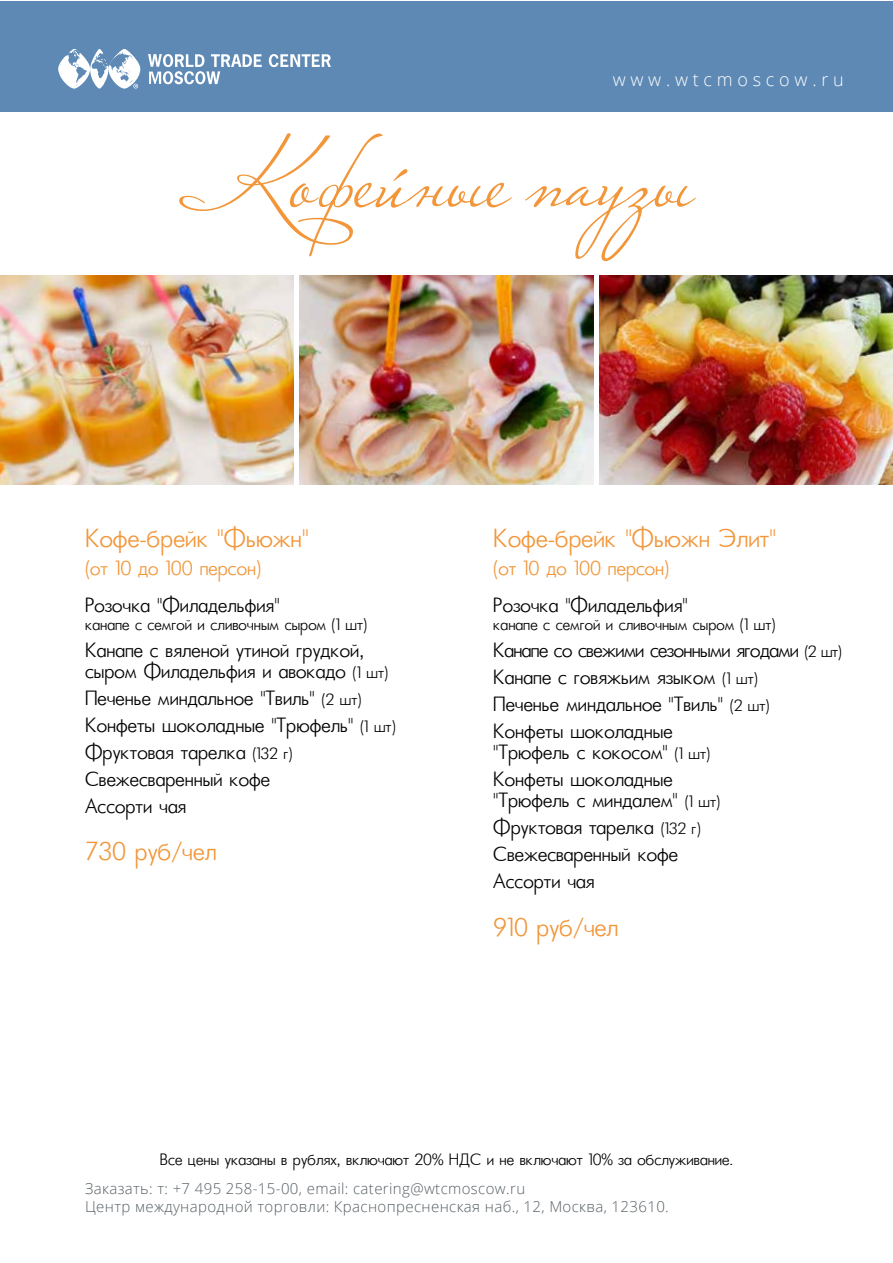
<style>
.page{position:relative;width:893px;height:1263px;background:#fff}
.page>*{position:absolute;margin:0;border:0;box-sizing:border-box;transform-origin:0 0}
.t1{font:100.5px "Marianna";color:#f29639}
.t2{font:300 28.5px "Futura";color:#f29639}
.t3{font:300 22.5px/27px "Futura";color:#000}
.t4{font:300 22.5px "Futura";color:#f29639}
.t5{font:300 18px "Futura";color:#000}
.t6{font:300 18px "Open Sans";letter-spacing:.265em;color:#fff}
.t7{font:300 15px/18px "Open Sans";letter-spacing:.025em;color:#576065}
.s1{font-size:18px}
</style>
<div class="page">
<div style="left:0;top:1px;width:893px;height:110px;background:#5d89b4"></div>
<svg style="left:58px;top:49px;width:82px;height:40px"></svg>
<svg style="left:269px;top:54px;width:62px;height:13px"></svg>
<svg style="left:148px;top:54px;width:114px;height:30px"></svg>
<img style="left:600px;top:275px;width:293px;height:210px">
<img style="left:0;top:275px;width:293px;height:210px">
<img style="left:300px;top:275px;width:293px;height:210px">
<p class="t6" style="left:613px;top:67px;width:233px">www.wtcmoscow.ru</p>
<h1 class="t1" style="left:199px;top:112px;width:496px">Кофейные паузы</h1>
<p class="t2" style="left:85px;top:523px;width:225px">Кофе-брейк "Фьюжн"</p>
<p class="t4" style="left:85px;top:556px;width:178px">(от 10 до 100 персон)</p>
<p class="t3" style="left:85px;top:592px;width:196px">Розочка "Филадельфия"</p>
<p class="t5" style="left:85px;top:615px;width:284px">канапе с семгой и сливочным сыром (1 шт)</p>
<p class="t3" style="left:85px;top:640px;width:305px;line-height:21px">Канапе с вяленой утиной грудкой, сыром Филадельфия и авокадо <span class="s1">(1 шт)</span></p>
<p class="t3" style="left:85px;top:685px;width:312px">Печенье миндальное "Твиль" <span class="s1">(2 шт)<br></span>Конфеты шоколадные "Трюфель" <span class="s1">(1 шт)<br></span>Фруктовая тарелка <span class="s1">(132 г)<br></span>Свежесваренный кофе<br>Ассорти чая</p>
<p class="t2" style="left:85px;top:837px;width:133px">730 руб/чел</p>
<p class="t2" style="left:493px;top:523px;width:284px">Кофе-брейк "Фьюжн Элит"</p>
<p class="t4" style="left:493px;top:556px;width:178px">(от 10 до 100 персон)</p>
<p class="t3" style="left:493px;top:592px;width:196px">Розочка "Филадельфия"</p>
<p class="t5" style="left:493px;top:615px;width:284px">канапе с семгой и сливочным сыром (1 шт)</p>
<p class="t3" style="left:493px;top:637px;width:350px">Канапе со свежими сезонными ягодами <span class="s1">(2 шт)<br></span>Канапе с говяжьим языком <span class="s1">(1 шт)<br></span>Печенье миндальное "Твиль" <span class="s1">(2 шт)<br></span>Конфеты шоколадные</p>
<p class="t3" style="left:493px;top:739px;width:219px">"Трюфель с кокосом" <span class="s1">(1 шт)<br></span>Конфеты шоколадные</p>
<p class="t3" style="left:493px;top:787px;width:229px">"Трюфель с миндалем" <span class="s1">(1 шт)<br></span>Фруктовая тарелка <span class="s1">(132 г)<br></span>Свежесваренный кофе<br>Ассорти чая</p>
<p class="t2" style="left:493px;top:913px;width:127px">910 руб/чел</p>
<p class="t5" style="left:160px;top:1150px;width:575px">Все цены указаны в рублях, включают 20% НДС и не включают 10% за обслуживание.</p>
<p class="t7" style="left:85px;top:1179px;width:585px">Заказать: т: +7 495 258-15-00, email: catering@wtcmoscow.ru<br>Центр международной торговли: Краснопресненская наб., 12, Москва, 123610.</p>
</div>
